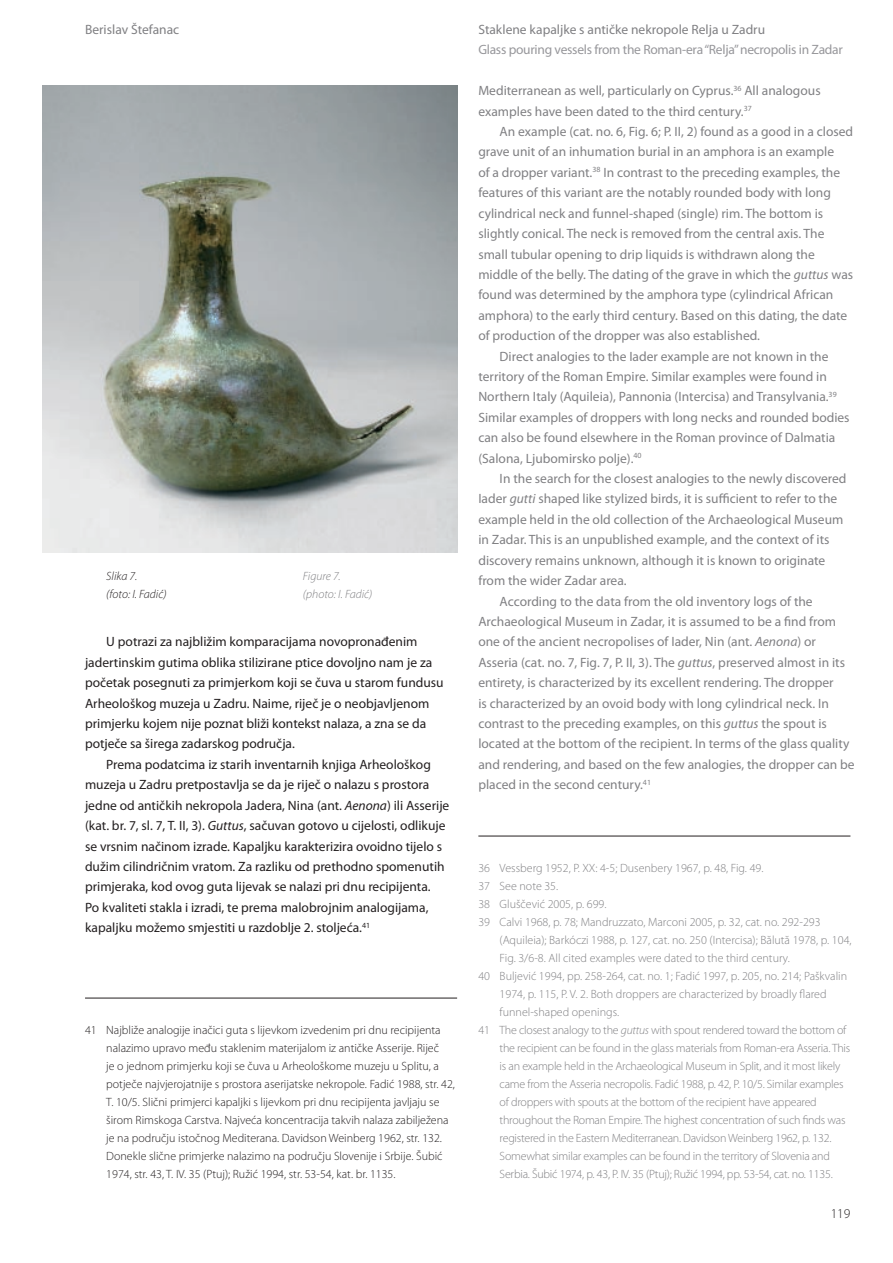
<style>
.page{position:relative;width:893px;height:1263px;background:#fff}
.page>*{position:absolute;margin:0;border:0;box-sizing:border-box;transform-origin:0 0}
.t1{font:13.5px/20.4px "Myriad Pro";color:#808083}
.t2{font:13.5px/20.4px "Myriad Pro";color:#231f20}
.t3{font:13.5px "Myriad Pro";letter-spacing:-.02em;color:#97979b}
.t4{font:300 13.5px "Myriad Pro";color:#231f20}
.t5{font:300 12px "Myriad Pro";letter-spacing:-.02em;color:#808083}
.t6{font:300 12px/18px "Myriad Pro";color:#231f20}
.t7{font:300 12px "Myriad Pro";color:#808083}
.t8{font:italic 300 12px/18px "Myriad Pro";color:#808083}
.t9{font:italic 300 12px/18px "Myriad Pro";color:#231f20}
.s1{font-style:italic}
</style>
<div class="page">
<hr style="left:85px;top:998px;width:372px;height:1px;background:#231f20">
<hr style="left:478px;top:836px;width:372px;height:1px;background:#231f20">
<img style="left:43px;top:85px;width:414px;height:468px">
<p class="t1" style="left:85px;top:19px;width:96px">Berislav Štefanac</p>
<p class="t9" style="left:106px;top:567px;width:62px">Slika 7.<br>(foto: I. Fadić)</p>
<p class="t8" style="left:303px;top:567px;width:71px">Figure 7. (photo: I. Fadić)</p>
<p class="t2" style="left:85px;top:631px;width:360px;text-indent:21px">U potrazi za najbližim komparacijama novopronađenim jadertinskim gutima oblika stilizirane ptice dovoljno nam je za početak posegnuti za primjerkom koji se čuva u starom fundusu Arheološkog muzeja u Zadru. Naime, riječ je o neobjavljenom primjerku kojem nije poznat bliži kontekst nalaza, a zna se da potječe sa širega zadarskog područja.</p>
<p class="t2" style="left:85px;top:754px;width:366px;text-indent:21px">Prema podatcima iz starih inventarnih knjiga Arheološkog muzeja u Zadru pretpostavlja se da je riječ o nalazu s prostora jedne od antičkih nekropola Jadera, Nina (ant. <span class="s1">Aenona</span>) ili Asserije (kat. br. 7, sl. 7, T. II, 3). <span class="s1">Guttus</span>, sačuvan gotovo u cijelosti, odlikuje se vrsnim načinom izrade. Kapaljku karakterizira ovoidno tijelo s dužim cilindričnim vratom. Za razliku od prethodno spomenutih primjeraka, kod ovog guta lijevak se nalazi pri dnu recipijenta.<br>Po kvaliteti stakla i izradi, te prema malobrojnim analogijama, kapaljku možemo smjestiti u razdoblje 2. stoljeća.<sup>41</sup></p>
<p class="t6" style="left:106px;top:1021px;width:350px;text-indent:-21px">41 Najbliže analogije inačici guta s lijevkom izvedenim pri dnu recipijenta nalazimo upravo među staklenim materijalom iz antičke Asserije. Riječ<br>je o jednom primjerku koji se čuva u Arheološkome muzeju u Splitu, a potječe najvjerojatnije s prostora aserijatske nekropole. Fadić 1988, str. 42, T. 10/5. Slični primjerci kapaljki s lijevkom pri dnu recipijenta javljaju se širom Rimskoga Carstva. Najveća koncentracija takvih nalaza zabilježena je na području istočnog Mediterana. Davidson Weinberg 1962, str. 132.<br>Donekle slične primjerke nalazimo na području Slovenije i Srbije. Šubić 1974, str. 43, T. IV. 35 (Ptuj); Ružić 1994, str. 53-54, kat. br. 1135.</p>
<p class="t1" style="left:478px;top:19px;width:288px">Staklene kapaljke s antičke nekropole Relja u Zadru</p>
<p class="t3" style="left:478px;top:42px;width:366px">Glass pouring vessels from the Roman-era “Relja” necropolis in Zadar</p>
<p class="t1" style="left:478px;top:80px;width:344px">Mediterranean as well, particularly on Cyprus.<sup>36</sup> All analogous examples have been dated to the third century.<sup>37</sup></p>
<p class="t1" style="left:500px;top:121px;width:355px">An example (cat. no. 6, Fig. 6; P. II, 2) found as a good in a closed</p>
<p class="t1" style="left:478px;top:142px;width:357px">grave unit of an inhumation burial in an amphora is an example</p>
<p class="t1" style="left:478px;top:162px;width:363px">of a dropper variant.<sup>38</sup> In contrast to the preceding examples, the</p>
<p class="t1" style="left:478px;top:182px;width:354px">features of this variant are the notably rounded body with long</p>
<p class="t1" style="left:478px;top:203px;width:346px">cylindrical neck and funnel-shaped (single) rim. The bottom is</p>
<p class="t1" style="left:478px;top:223px;width:348px">slightly conical. The neck is removed from the central axis. The</p>
<p class="t1" style="left:478px;top:244px;width:338px">small tubular opening to drip liquids is withdrawn along the</p>
<p class="t1" style="left:478px;top:264px;width:376px">middle of the belly. The dating of the grave in which the <span class="s1">guttus</span> was</p>
<p class="t1" style="left:478px;top:284px;width:356px">found was determined by the amphora type (cylindrical African</p>
<p class="t1" style="left:478px;top:305px;width:370px">amphora) to the early third century. Based on this dating, the date</p>
<p class="t1" style="left:478px;top:325px;width:283px">of production of the dropper was also established.</p>
<p class="t1" style="left:500px;top:346px;width:330px">Direct analogies to the Iader example are not known in the</p>
<p class="t1" style="left:478px;top:366px;width:350px">territory of the Roman Empire. Similar examples were found in</p>
<p class="t1" style="left:478px;top:386px;width:360px">Northern Italy (Aquileia), Pannonia (Intercisa) and Transylvania.<sup>39</sup></p>
<p class="t1" style="left:478px;top:407px;width:373px">Similar examples of droppers with long necks and rounded bodies</p>
<p class="t1" style="left:478px;top:427px;width:358px">can also be found elsewhere in the Roman province of Dalmatia</p>
<p class="t1" style="left:478px;top:448px;width:165px">(Salona, Ljubomirsko polje).<sup>40</sup></p>
<p class="t1" style="left:500px;top:468px;width:348px">In the search for the closest analogies to the newly discovered</p>
<p class="t1" style="left:478px;top:488px;width:360px">Iader <span class="s1">gutti</span> shaped like stylized birds, it is sufficient to refer to the</p>
<p class="t1" style="left:478px;top:509px;width:366px">example held in the old collection of the Archaeological Museum</p>
<p class="t1" style="left:478px;top:529px;width:353px">in Zadar. This is an unpublished example, and the context of its</p>
<p class="t1" style="left:478px;top:550px;width:348px">discovery remains unknown, although it is known to originate</p>
<p class="t1" style="left:478px;top:570px;width:150px">from the wider Zadar area.</p>
<p class="t1" style="left:500px;top:591px;width:315px">According to the data from the old inventory logs of the</p>
<p class="t1" style="left:478px;top:611px;width:359px">Archaeological Museum in Zadar, it is assumed to be a find from</p>
<p class="t1" style="left:478px;top:631px;width:339px">one of the ancient necropolises of Iader, Nin (ant. <span class="s1">Aenona</span>) or</p>
<p class="t1" style="left:478px;top:652px;width:368px">Asseria (cat. no. 7, Fig. 7, P. II, 3). The <span class="s1">guttus</span>, preserved almost in its</p>
<p class="t1" style="left:478px;top:672px;width:357px">entirety, is characterized by its excellent rendering. The dropper</p>
<p class="t1" style="left:478px;top:693px;width:352px">is characterized by an ovoid body with long cylindrical neck. In</p>
<p class="t1" style="left:478px;top:713px;width:350px">contrast to the preceding examples, on this <span class="s1">guttus</span> the spout is</p>
<p class="t1" style="left:478px;top:733px;width:372px">located at the bottom of the recipient. In terms of the glass quality</p>
<p class="t1" style="left:478px;top:754px;width:378px">and rendering, and based on the few analogies, the dropper can be</p>
<p class="t1" style="left:478px;top:774px;width:174px">placed in the second century.<sup>41</sup></p>
<p class="t7" style="left:478px;top:861px;width:287px">36 Vessberg 1952, P. XX: 4-5; Dusenbery 1967, p. 48, Fig. 49.</p>
<p class="t7" style="left:478px;top:879px;width:81px">37 See note 35.</p>
<p class="t7" style="left:478px;top:897px;width:130px">38 Gluščević 2005, p. 699.</p>
<p class="t7" style="left:478px;top:915px;width:344px">39 Calvi 1968, p. 78; Mandruzzato, Marconi 2005, p. 32, cat. no. 292-293</p>
<p class="t7" style="left:500px;top:933px;width:353px">(Aquileia); Barkóczi 1988, p. 127, cat. no. 250 (Intercisa); Bălută 1978, p. 104,</p>
<p class="t7" style="left:500px;top:951px;width:292px">Fig. 3/6-8. All cited examples were dated to the third century.</p>
<p class="t7" style="left:478px;top:969px;width:370px">40 Buljević 1994, pp. 258-264, cat. no. 1; Fadić 1997, p. 205, no. 214; Paškvalin</p>
<p class="t7" style="left:500px;top:987px;width:328px">1974, p. 115, P. V. 2. Both droppers are characterized by broadly flared</p>
<p class="t7" style="left:500px;top:1005px;width:121px">funnel-shaped openings.</p>
<p class="t5" style="left:478px;top:1023px;width:369px">41 The closest analogy to the <span class="s1">guttus</span> with spout rendered toward the bottom of</p>
<p class="t5" style="left:500px;top:1041px;width:352px">the recipient can be found in the glass materials from Roman-era Asseria. This</p>
<p class="t5" style="left:500px;top:1059px;width:342px">is an example held in the Archaeological Museum in Split, and it most likely</p>
<p class="t5" style="left:500px;top:1077px;width:345px">came from the Asseria necropolis. Fadić 1988, p. 42, P. 10/5. Similar examples</p>
<p class="t5" style="left:500px;top:1095px;width:319px">of droppers with spouts at the bottom of the recipient have appeared</p>
<p class="t5" style="left:500px;top:1113px;width:347px">throughout the Roman Empire. The highest concentration of such finds was</p>
<p class="t5" style="left:500px;top:1131px;width:333px">registered in the Eastern Mediterranean. Davidson Weinberg 1962, p. 132.</p>
<p class="t5" style="left:500px;top:1149px;width:332px">Somewhat similar examples can be found in the territory of Slovenia and</p>
<p class="t5" style="left:500px;top:1167px;width:335px">Serbia. Šubić 1974, p. 43, P. IV. 35 (Ptuj); Ružić 1994, pp. 53-54, cat. no. 1135.</p>
<p class="t4" style="left:831px;top:1205px;width:21px">119</p>
</div>
